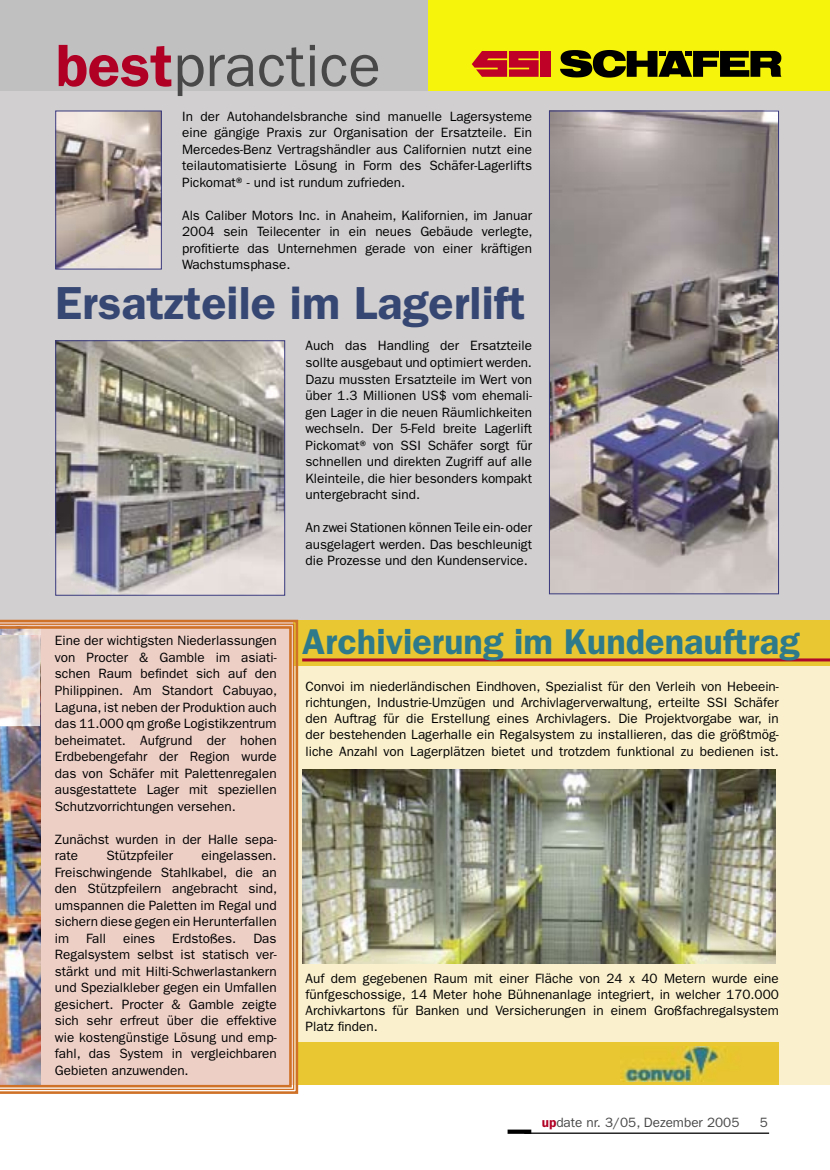
<style>
.page{position:relative;width:830px;height:1170px;background:#fff}
.page>*{position:absolute;margin:0;border:0;box-sizing:border-box;transform-origin:0 0}
.t1{font:60px "Franklin Gothic";color:#484848}
.t2{font:600 46.5px "Franklin Gothic";color:#364773}
.t3{font:600 36px "Franklin Gothic";color:#2e7a8b}
.t4{font:13.5px/16.5px "Franklin Gothic";color:#000;text-align:justify}
.t5{font:13.5px "Franklin Gothic";color:#484848}
.s1{font-weight:600;color:#b00024}
</style>
<div class="page">
<hr style="left:524px;top:1132px;width:244px;height:1px;background:#000">
<svg style="left:427px;top:0;width:402px;height:91px;background:#d8cd0c"></svg>
<div style="left:0;top:0;width:427px;height:91px;background:#c0c0c0"></div>
<div style="left:293px;top:634px;width:536px;height:450px;background:#faf0cd"></div>
<div style="left:0;top:91px;width:829px;height:528px;background:#d1cfcf"></div>
<div style="left:507px;top:1129px;width:24px;height:4px;border:2px solid #000"></div>
<img style="left:302px;top:769px;width:473px;height:194px">
<img style="left:551px;top:113px;width:225px;height:479px">
<div style="left:549px;top:111px;width:229px;height:483px;border:1px solid #37387d"></div>
<div style="left:298px;top:1042px;width:480px;height:42px;background:#e8c733"></div>
<img style="left:620px;top:1046px;width:106px;height:35px">
<div style="left:293px;top:619px;width:536px;height:46px;background:#e8c733"></div>
<hr style="left:302px;top:658px;width:527px;height:3px;background:#ae0729">
<img style="left:57px;top:113px;width:103px;height:154px">
<div style="left:55px;top:111px;width:107px;height:158px;border:1px solid #37387d"></div>
<img style="left:57px;top:342px;width:226px;height:251px">
<div style="left:55px;top:340px;width:230px;height:255px;border:1px solid #37387d"></div>
<svg style="left:0;top:619px;width:299px;height:475px;background:#dc9c62"></svg>
<svg style="left:0;top:623px;width:294px;height:466px;background:#e0a67e"></svg>
<svg style="left:0;top:626px;width:291px;height:461px;background:#e2c5bd"></svg>
<h1 class="t1" style="left:55px;top:31px;width:327px"><span class="s1">best</span>practice</h1>
<p class="t4" style="left:182px;top:108px;width:351px">In der Autohandelsbranche sind manuelle Lagersysteme eine gängige Praxis zur Organisation der Ersatzteile. Ein Mercedes-Benz Vertragshändler aus Californien nutzt eine teilautomatisierte Lösung in Form des Schäfer-Lagerlifts Pickomat® - und ist rundum zufrieden.</p>
<p class="t4" style="left:182px;top:207px;width:352px">Als Caliber Motors Inc. in Anaheim, Kalifornien, im Januar 2004 sein Teilecenter in ein neues Gebäude verlegte, profitierte das Unternehmen gerade von einer kräftigen Wachstumsphase.</p>
<h2 class="t2" style="left:55px;top:275px;width:471px">Ersatzteile im Lagerlift</h2>
<p class="t4" style="left:55px;top:632px;width:224px">Eine der wichtigsten Niederlassungen von Procter &amp; Gamble im asiati&shy;schen Raum befindet sich auf den Philippinen. Am Standort Cabuyao, Laguna, ist neben der Produktion auch das 11.000 qm große Logistikzentrum beheimatet. Aufgrund der hohen Erdbebengefahr der Region wurde das von Schäfer mit Palettenregalen ausgestattete Lager mit speziellen Schutzvorrichtungen versehen.</p>
<p class="t4" style="left:55px;top:830px;width:223px">Zunächst wurden in der Halle sepa&shy;rate</p>
<p class="t4" style="left:106px;top:847px;width:68px">Stützpfeiler</p>
<p class="t4" style="left:55px;top:847px;width:224px;text-indent:146px">eingelassen.<br>Freischwingende Stahlkabel, die an den Stützpfeilern angebracht sind, umspannen die Paletten im Regal und sichern diese gegen ein Herunterfallen im</p>
<p class="t4" style="left:86px;top:929px;width:21px">Fall</p>
<p class="t4" style="left:123px;top:929px;width:34px">eines</p>
<p class="t4" style="left:172px;top:929px;width:65px">Erdstoßes.</p>
<p class="t4" style="left:55px;top:929px;width:223px;text-indent:198px">Das Regalsystem selbst ist statisch ver&shy;stärkt und mit Hilti-Schwerlastankern und Spezialkleber gegen ein Umfallen gesichert. Procter &amp; Gamble zeigte sich sehr erfreut über die effektive wie kostengünstige Lösung und emp&shy;fahl, das System in vergleichbaren Gebieten anzuwenden.</p>
<p class="t4" style="left:305px;top:338px;width:228px">Auch das Handling der Ersatzteile sollte ausgebaut und optimiert werden.<br>Dazu mussten Ersatzteile im Wert von über 1.3 Millionen US$ vom ehemali&shy;gen Lager in die neuen Räumlichkeiten wechseln. Der 5-Feld breite Lagerlift Pickomat® von SSI Schäfer sorgt für schnellen und direkten Zugriff auf alle Kleinteile, die hier besonders kompakt untergebracht sind.</p>
<p class="t4" style="left:305px;top:519px;width:228px">An zwei Stationen können Teile ein- oder ausgelagert werden. Das beschleunigt die Prozesse und den Kundenservice.</p>
<h3 class="t3" style="left:302px;top:620px;width:498px">Archivierung im Kundenauftrag</h3>
<p class="t4" style="left:305px;top:678px;width:474px">Convoi im niederländischen Eindhoven, Spezialist für den Verleih von Hebeein&shy;richtungen, Industrie-Umzügen und Archivlagerverwaltung, erteilte SSI Schäfer den Auftrag für die Erstellung eines Archivlagers. Die Projektvorgabe war, in der bestehenden Lagerhalle ein Regalsystem zu installieren, das die größtmög&shy;liche Anzahl von Lagerplätzen bietet und trotzdem funktional zu bedienen ist.</p>
<p class="t4" style="left:305px;top:969px;width:474px">Auf dem gegebenen Raum mit einer Fläche von 24 x 40 Metern wurde eine fünfgeschossige, 14 Meter hohe Bühnenanlage integriert, in welcher 170.000<br>Archivkartons für Banken und Versicherungen in einem Großfachregalsystem Platz finden.</p>
<p class="t5" style="left:541px;top:1114px;width:199px"><span class="s1">up</span>date nr. 3/05, Dezember 2005</p>
<p class="t5" style="left:759px;top:1114px;width:10px">5</p>
</div>
